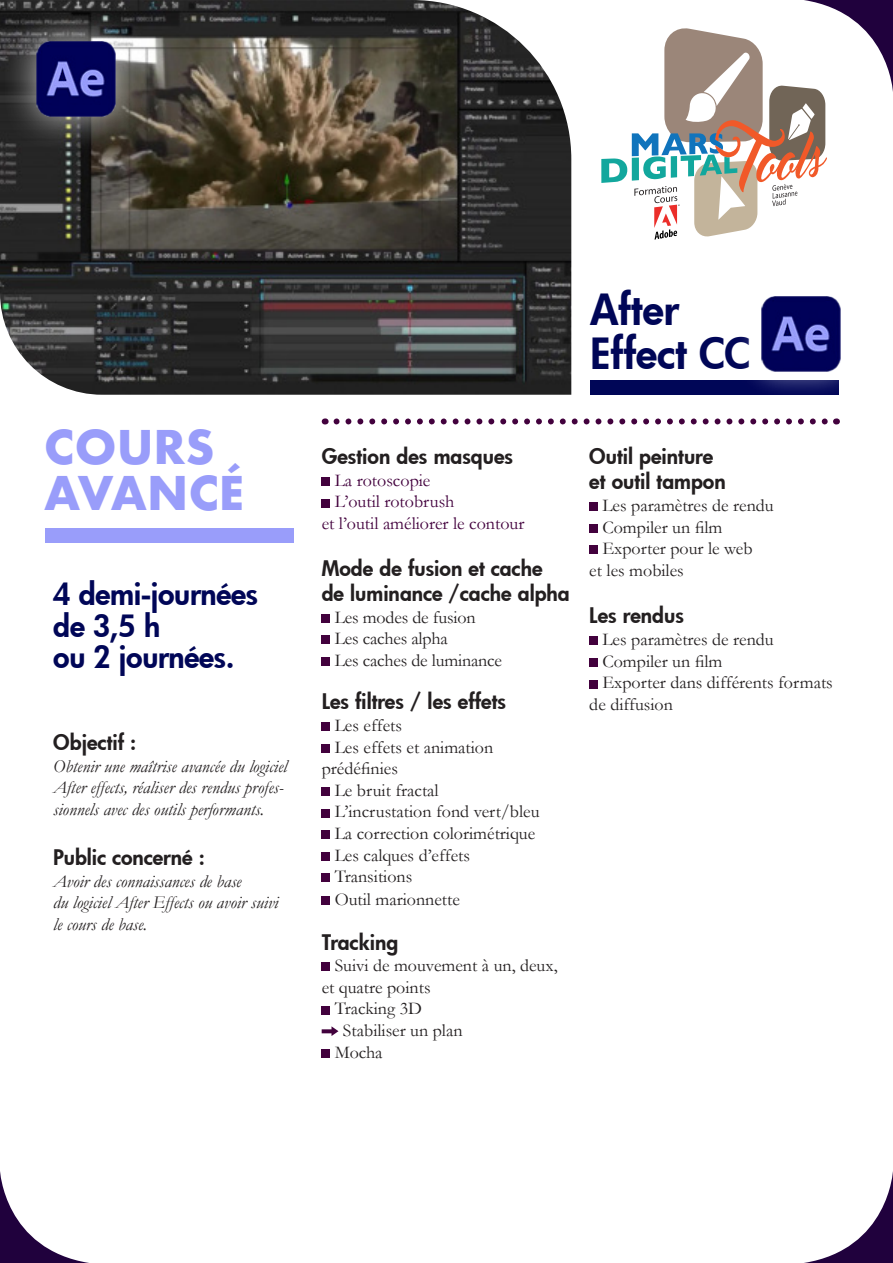
<style>
.page{position:relative;width:893px;height:1263px;background:#fff}
.page>*{position:absolute;margin:0;border:0;box-sizing:border-box;transform-origin:0 0}
.t1{font:700 45.15px/46.5px "Futura";color:#999dfa}
.t2{font:800 42px/43.5px "Futura";color:#000657}
.t3{font:800 30px/31.5px "Futura";letter-spacing:-.01em;color:#000657}
.t4{font:800 21px/25.2px "Futura";color:#231f20}
.t5{font:18px/21.6px "Garamond";color:#231f20}
.t6{font:italic 18px/21.6px "Garamond";color:#231f20}
.t7{font:18px "Garamond";color:#42013d}
</style>
<div class="page">
<div style="left:322px;top:477px;width:8px;height:9px;background:#42013d"></div>
<div style="left:322px;top:499px;width:8px;height:8px;background:#42013d"></div>
<div style="left:322px;top:614px;width:8px;height:9px;background:#42013d"></div>
<div style="left:322px;top:636px;width:8px;height:8px;background:#42013d"></div>
<div style="left:322px;top:657px;width:8px;height:9px;background:#42013d"></div>
<div style="left:322px;top:722px;width:8px;height:9px;background:#42013d"></div>
<div style="left:322px;top:744px;width:8px;height:8px;background:#42013d"></div>
<div style="left:322px;top:787px;width:8px;height:9px;background:#42013d"></div>
<div style="left:322px;top:809px;width:8px;height:8px;background:#42013d"></div>
<div style="left:322px;top:830px;width:8px;height:9px;background:#42013d"></div>
<div style="left:322px;top:852px;width:8px;height:8px;background:#42013d"></div>
<div style="left:322px;top:874px;width:8px;height:8px;background:#42013d"></div>
<div style="left:322px;top:896px;width:8px;height:9px;background:#42013d"></div>
<div style="left:322px;top:963px;width:8px;height:8px;background:#42013d"></div>
<div style="left:322px;top:1006px;width:8px;height:8px;background:#42013d"></div>
<svg style="left:322px;top:1026px;width:16px;height:10px"></svg>
<div style="left:322px;top:1049px;width:8px;height:9px;background:#42013d"></div>
<div style="left:589px;top:502px;width:9px;height:9px;background:#42013d"></div>
<div style="left:589px;top:524px;width:9px;height:9px;background:#42013d"></div>
<div style="left:589px;top:546px;width:9px;height:8px;background:#42013d"></div>
<div style="left:589px;top:637px;width:9px;height:8px;background:#42013d"></div>
<div style="left:589px;top:658px;width:9px;height:9px;background:#42013d"></div>
<div style="left:589px;top:680px;width:9px;height:8px;background:#42013d"></div>
<img style="left:0;top:0;width:571px;height:395px">
<div style="left:590px;top:380px;width:249px;height:15px;background:#000657"></div>
<div style="left:45px;top:528px;width:249px;height:15px;background:#999dfa"></div>
<svg style="left:337px;top:418px;width:491px;height:6px"></svg>
<div style="left:0;top:5px;width:152px;height:148px;background:#fff;opacity:.61"></div>
<img style="left:34px;top:39px;width:84px;height:81px">
<div style="left:734px;top:269px;width:133px;height:130px;background:#fff;opacity:.61"></div>
<img style="left:759px;top:294px;width:84px;height:81px">
<svg style="left:804px;top:1171px;width:89px;height:92px"></svg>
<svg style="left:0;top:1171px;width:89px;height:92px"></svg>
<svg style="left:601px;top:0;width:292px;height:240px"></svg>
<h1 class="t1" style="left:44px;top:425px;width:202px">COURS<br>AVANCÉ</h1>
<h3 class="t3" style="left:53px;top:581px;width:206px">4 demi-journées de 3,5 h<br>ou 2 journées.</h3>
<p class="t4" style="left:53px;top:731px;width:84px">Objectif :</p>
<p class="t6" style="left:53px;top:757px;width:235px">Obtenir une maîtrise avancée du logiciel<br>After effects, réaliser des rendus profes&shy;sionnels avec des outils performants .</p>
<p class="t4" style="left:53px;top:846px;width:153px">Public concerné :</p>
<p class="t6" style="left:53px;top:872px;width:227px">Avoir des connaissances de base<br>du logiciel After Effects ou avoir suivi le cours de base.</p>
<h2 class="t2" style="left:590px;top:292px;width:161px">After<br>Effect CC</h2>
<p class="t4" style="left:322px;top:446px;width:193px">Gestion des masques</p>
<p class="t7" style="left:335px;top:473px;width:97px">La rotoscopie</p>
<p class="t7" style="left:335px;top:495px;width:121px">L’outil rotobrush</p>
<p class="t7" style="left:322px;top:516px;width:204px">et l’outil améliorer le contour</p>
<p class="t4" style="left:322px;top:557px;width:250px">Mode de fusion et cache de luminance /cache alpha</p>
<p class="t5" style="left:335px;top:608px;width:169px">Les modes de fusion<br>Les caches alpha<br>Les caches de luminance</p>
<p class="t4" style="left:322px;top:688px;width:186px">Les filtres / les effets</p>
<p class="t5" style="left:335px;top:716px;width:69px">Les effets</p>
<p class="t5" style="left:335px;top:738px;width:160px">Les effets et animation</p>
<p class="t5" style="left:322px;top:757px;width:78px">prédéfinies</p>
<p class="t5" style="left:335px;top:781px;width:106px">Le bruit fractal</p>
<p class="t5" style="left:335px;top:802px;width:206px">L’incrustation fond vert/bleu</p>
<p class="t5" style="left:335px;top:824px;width:202px">La correction colorimétrique</p>
<p class="t5" style="left:335px;top:846px;width:137px">Les calques d’effets</p>
<p class="t5" style="left:335px;top:867px;width:79px">Transitions</p>
<p class="t5" style="left:335px;top:890px;width:127px">Outil marionnette</p>
<p class="t4" style="left:322px;top:931px;width:78px">Tracking</p>
<p class="t5" style="left:335px;top:956px;width:224px">Suivi de mouvement à un, deux,</p>
<p class="t5" style="left:322px;top:978px;width:110px">et quatre points</p>
<p class="t5" style="left:335px;top:1000px;width:89px">Tracking 3D</p>
<p class="t5" style="left:343px;top:1021px;width:121px">Stabiliser un plan</p>
<p class="t5" style="left:335px;top:1043px;width:49px">Mocha</p>
<p class="t4" style="left:589px;top:446px;width:138px">Outil peinture et outil tampon</p>
<p class="t5" style="left:602px;top:496px;width:173px">Les paramètres de rendu</p>
<p class="t5" style="left:602px;top:516px;width:122px">Compiler un film</p>
<p class="t5" style="left:602px;top:539px;width:152px">Exporter pour le web</p>
<p class="t5" style="left:589px;top:561px;width:96px">et les mobiles</p>
<p class="t4" style="left:589px;top:605px;width:96px">Les rendus</p>
<p class="t5" style="left:602px;top:630px;width:173px">Les paramètres de rendu</p>
<p class="t5" style="left:602px;top:650px;width:122px">Compiler un film</p>
<p class="t5" style="left:602px;top:673px;width:232px">Exporter dans différents formats</p>
<p class="t5" style="left:589px;top:695px;width:85px">de diffusion</p>
</div>
